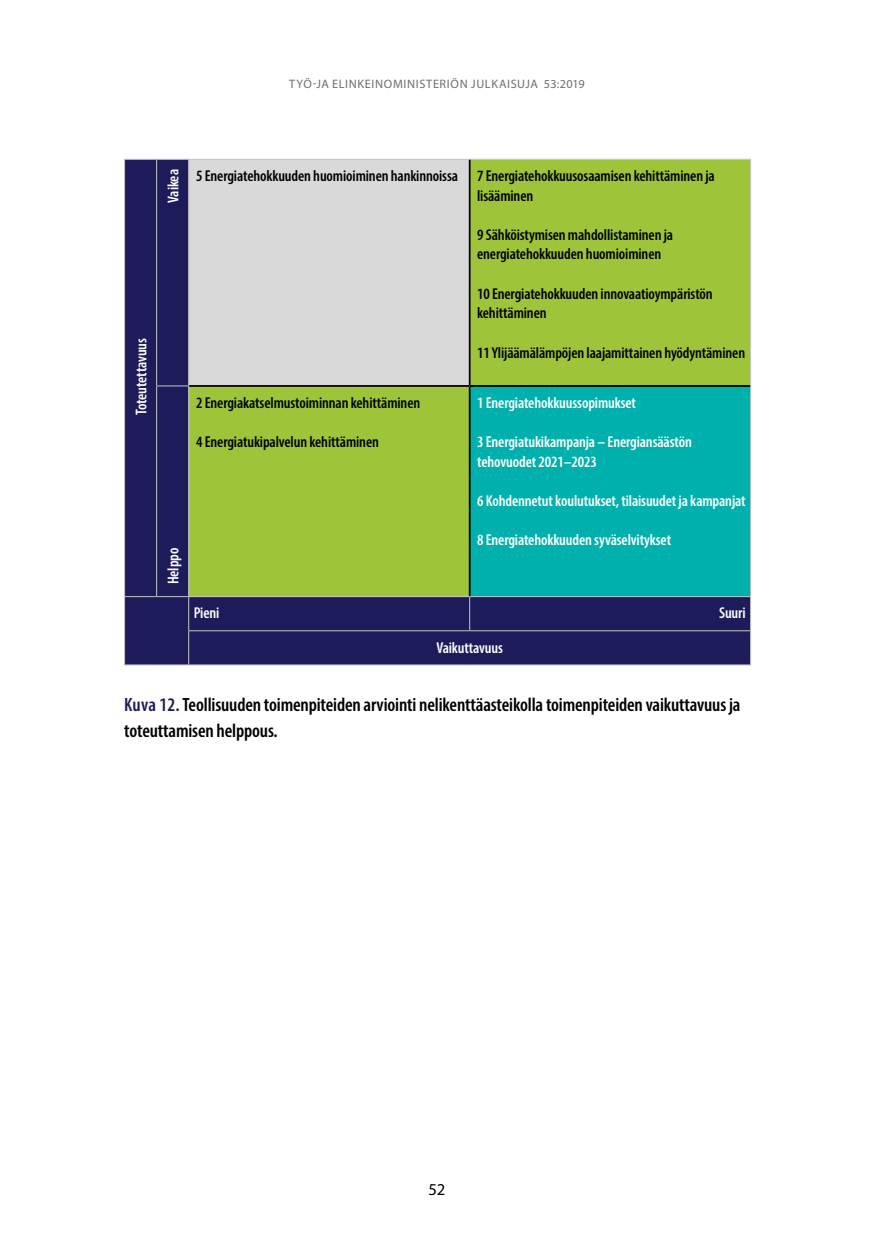
<style>
.page{position:relative;width:874px;height:1241px;background:#fff}
.page>*{position:absolute;margin:0;border:0;box-sizing:border-box;transform-origin:0 0}
._00_taulukon_ja_kuvi{font:600 condensed 19.25px/26.2px "Myriad Pro";letter-spacing:-.01em;color:#000}
.t1{font:16.62px "Myriad Pro";color:#000}
.Taulu_sarakeotsikko{font:600 condensed 15.75px/19.6px "Myriad Pro";letter-spacing:-.01em;color:#000}
.Taulu_sarakeotsikko-2{font:600 condensed 15.75px/19.6px "Myriad Pro";letter-spacing:-.01em;color:#fff}
.t2{font:12.25px "Myriad Pro";letter-spacing:.05em;color:#6e6e6d}
.s1{color:#1d1b5a}
</style>
<div class="page">
<div style="left:125px;top:160px;width:624px;height:504px;background:#1d1b5a"></div>
<svg style="left:189px;top:160px;width:560px;height:436px;fill:#9ec539"></svg>
<div style="left:469px;top:386px;width:281px;height:210px;background:#00b0ac"></div>
<hr style="left:156px;top:385px;width:33px;height:1px;background:#c5c5c6">
<hr style="left:469px;top:597px;width:1px;height:33px;background:#c5c5c6">
<hr style="left:156px;top:159px;width:33px;height:1px;background:#c5c5c6">
<hr style="left:749px;top:597px;width:1px;height:33px;background:#c5c5c6">
<hr style="left:189px;top:159px;width:280px;height:1px;background:#c5c5c6">
<hr style="left:188px;top:160px;width:1px;height:225px;background:#c5c5c6">
<hr style="left:188px;top:386px;width:1px;height:210px;background:#c5c5c6">
<hr style="left:189px;top:596px;width:280px;height:1px;background:#c5c5c6">
<hr style="left:469px;top:159px;width:281px;height:1px;background:#c5c5c6">
<hr style="left:749px;top:160px;width:1px;height:226px;background:#c5c5c6">
<hr style="left:749px;top:386px;width:1px;height:210px;background:#c5c5c6">
<hr style="left:469px;top:596px;width:281px;height:1px;background:#c5c5c6">
<hr style="left:469px;top:385px;width:280px;height:2px;background:#000">
<hr style="left:468px;top:160px;width:2px;height:225px;background:#000">
<hr style="left:189px;top:385px;width:280px;height:2px;background:#000">
<hr style="left:468px;top:387px;width:2px;height:209px;background:#000">
<hr style="left:124px;top:597px;width:1px;height:33px;background:#c5c5c6">
<hr style="left:156px;top:596px;width:33px;height:1px;background:#c5c5c6">
<hr style="left:188px;top:597px;width:1px;height:33px;background:#c5c5c6">
<hr style="left:124px;top:630px;width:1px;height:34px;background:#c5c5c6">
<hr style="left:124px;top:664px;width:32px;height:1px;background:#c5c5c6">
<hr style="left:156px;top:664px;width:33px;height:1px;background:#c5c5c6">
<hr style="left:124px;top:159px;width:32px;height:1px;background:#c5c5c6">
<hr style="left:124px;top:160px;width:1px;height:226px;background:#c5c5c6">
<hr style="left:156px;top:160px;width:1px;height:225px;background:#c5c5c6">
<hr style="left:124px;top:386px;width:1px;height:210px;background:#c5c5c6">
<hr style="left:156px;top:386px;width:1px;height:210px;background:#c5c5c6">
<hr style="left:124px;top:596px;width:32px;height:1px;background:#c5c5c6">
<hr style="left:188px;top:630px;width:281px;height:1px;background:#c5c5c6">
<hr style="left:188px;top:631px;width:1px;height:33px;background:#c5c5c6">
<hr style="left:469px;top:630px;width:281px;height:1px;background:#c5c5c6">
<hr style="left:749px;top:631px;width:1px;height:33px;background:#c5c5c6">
<hr style="left:189px;top:664px;width:280px;height:1px;background:#c5c5c6">
<hr style="left:469px;top:664px;width:281px;height:1px;background:#c5c5c6">
<p class="t2" style="left:289px;top:76px;width:297px">TYÖ-JA ELINKEINOMINISTERIÖN JULKAISUJA 53:2019</p>
<p class="Taulu_sarakeotsikko-2" style="left:131px;top:415px;width:79px;rotate:-90deg">Toteutettavuus</p>
<p class="Taulu_sarakeotsikko-2" style="left:163px;top:203px;width:35px;rotate:-90deg">Vaikea</p>
<p class="Taulu_sarakeotsikko" style="left:196px;top:166px;width:263px">5 Energiatehokkuuden huomioiminen hankinnoissa</p>
<p class="Taulu_sarakeotsikko" style="left:477px;top:166px;width:239px">7 Energiatehokkuusosaamisen kehittäminen ja lisääminen</p>
<p class="Taulu_sarakeotsikko" style="left:477px;top:224px;width:197px">9 Sähköistymisen mahdollistaminen ja energiatehokkuuden huomioiminen</p>
<p class="Taulu_sarakeotsikko" style="left:477px;top:283px;width:237px">10 Energiatehokkuuden innovaatioympäristön kehittäminen</p>
<p class="Taulu_sarakeotsikko" style="left:477px;top:342px;width:269px">11 Ylijäämälämpöjen laajamittainen hyödyntäminen</p>
<p class="Taulu_sarakeotsikko-2" style="left:163px;top:584px;width:38px;rotate:-90deg">Helppo</p>
<p class="Taulu_sarakeotsikko" style="left:196px;top:392px;width:225px">2 Energiakatselmustoiminnan kehittäminen</p>
<p class="Taulu_sarakeotsikko" style="left:196px;top:431px;width:184px">4 Energiatukipalvelun kehittäminen</p>
<p class="Taulu_sarakeotsikko-2" style="left:477px;top:392px;width:160px">1 Energiatehokkuussopimukset</p>
<p class="Taulu_sarakeotsikko-2" style="left:477px;top:431px;width:216px">3 Energiatukikampanja – Energiansäästön tehovuodet 2021–2023</p>
<p class="Taulu_sarakeotsikko-2" style="left:477px;top:490px;width:270px">6 Kohdennetut koulutukset, tilaisuudet ja kampanjat</p>
<p class="Taulu_sarakeotsikko-2" style="left:477px;top:529px;width:195px">8 Energiatehokkuuden syväselvitykset</p>
<p class="Taulu_sarakeotsikko-2" style="left:193px;top:603px;width:27px">Pieni</p>
<p class="Taulu_sarakeotsikko-2" style="left:718px;top:603px;width:28px">Suuri</p>
<p class="Taulu_sarakeotsikko-2" style="left:436px;top:637px;width:68px">Vaikuttavuus</p>
<p class="_00_taulukon_ja_kuvi" style="left:124px;top:691px;width:617px"><span class="s1">Kuva 12.</span> Teollisuuden toimenpiteiden arviointi nelikenttäasteikolla toimenpiteiden vaikuttavuus ja toteuttamisen helppous.</p>
<p class="t1" style="left:428px;top:1178px;width:18px">52</p>
</div>
